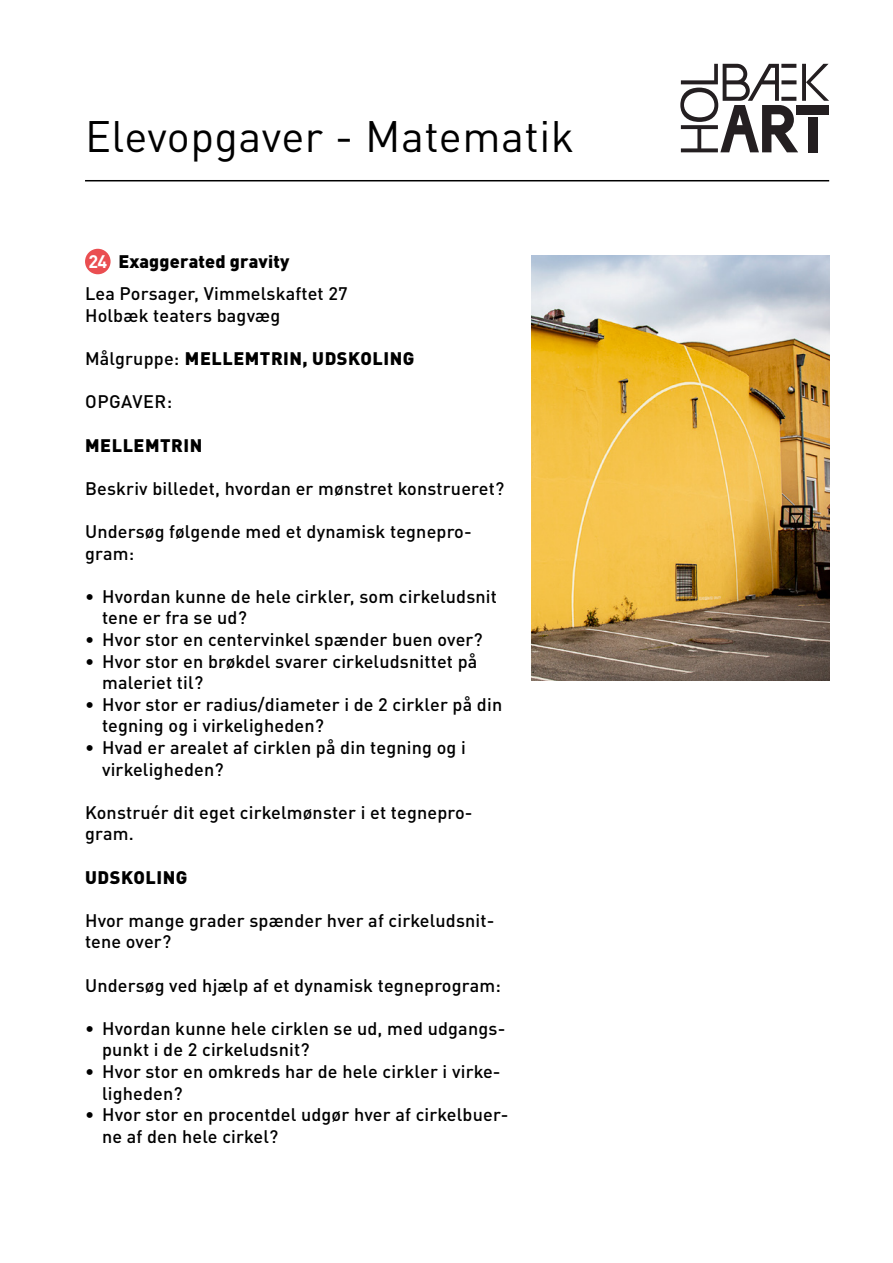
<style>
.page{position:relative;width:893px;height:1263px;background:#fff}
.page>*{position:absolute;margin:0;border:0;box-sizing:border-box;transform-origin:0 0}
.t1{font:43.5px "DIN Pro";letter-spacing:.01em;color:#000}
.t2{font:500 18px/21.6px "DIN Pro";letter-spacing:.01em;color:#000}
.t3{font:900 18px "DIN Pro";letter-spacing:.03em;color:#000}
.t4{font:900 18px "DIN Pro";letter-spacing:.01em;color:#000}
.t5{font:500 18px "DIN Pro";letter-spacing:.03em;color:#000}
.t6{font:700 18px "DIN Pro";color:#fff}
.s1{font-weight:500}
</style>
<div class="page">
<svg style="left:680px;top:64px;width:149px;height:88px"></svg>
<hr style="left:85px;top:180px;width:744px;height:1px;background:#000">
<img style="left:531px;top:255px;width:298px;height:425px">
<div style="left:85px;top:249px;width:26px;height:25px;background:#ea4e51;border-radius:50%"></div>
<h1 class="t1" style="left:85px;top:102px;width:490px">Elevopgaver - Matematik</h1>
<p class="t6" style="left:88px;top:246px;width:20px">24</p>
<p class="t4" style="left:118px;top:246px;width:173px">Exaggerated gravity</p>
<p class="t2" style="left:85px;top:281px;width:264px">Lea Porsager, Vimmelskaftet 27<br>Holbæk teaters bagvæg</p>
<p class="t3" style="left:85px;top:343px;width:331px"><span class="s1">Målgruppe:</span> MELLEMTRIN, UDSKOLING</p>
<p class="t5" style="left:85px;top:387px;width:88px">OPGAVER:</p>
<p class="t3" style="left:85px;top:430px;width:119px">MELLEMTRIN</p>
<p class="t2" style="left:85px;top:475px;width:421px">Beskriv billedet, hvordan er mønstret konstrueret?</p>
<p class="t2" style="left:85px;top:519px;width:388px">Undersøg følgende med et dynamisk tegnepro&shy;gram:</p>
<p class="t2" style="left:102px;top:583px;width:396px;text-indent:-17px">• Hvordan kunne de hele cirkler, som cirkeludsnit tene er fra se ud?</p>
<p class="t2" style="left:85px;top:627px;width:399px">• Hvor stor en centervinkel spænder buen over?</p>
<p class="t2" style="left:102px;top:648px;width:377px;text-indent:-17px">• Hvor stor en brøkdel svarer cirkeludsnittet på maleriet til?</p>
<p class="t2" style="left:102px;top:691px;width:402px;text-indent:-17px">• Hvor stor er radius/diameter i de 2 cirkler på din tegning og i virkeligheden?</p>
<p class="t2" style="left:102px;top:735px;width:365px;text-indent:-17px">• Hvad er arealet af cirklen på din tegning og i virkeligheden?</p>
<p class="t2" style="left:85px;top:799px;width:389px">Konstruér dit eget cirkelmønster i et tegnepro&shy;gram.</p>
<p class="t3" style="left:85px;top:862px;width:104px">UDSKOLING</p>
<p class="t2" style="left:85px;top:907px;width:411px">Hvor mange grader spænder hver af cirkeludsnit&shy;tene over?</p>
<p class="t2" style="left:85px;top:972px;width:417px">Undersøg ved hjælp af et dynamisk tegneprogram:</p>
<p class="t2" style="left:102px;top:1015px;width:405px;text-indent:-17px">• Hvordan kunne hele cirklen se ud, med udgangs&shy;punkt i de 2 cirkeludsnit?</p>
<p class="t2" style="left:102px;top:1059px;width:400px;text-indent:-17px">• Hvor stor en omkreds har de hele cirkler i virke&shy;ligheden?</p>
<p class="t2" style="left:102px;top:1102px;width:408px;text-indent:-17px">• Hvor stor en procentdel udgør hver af cirkelbuer&shy;ne af den hele cirkel?</p>
</div>
